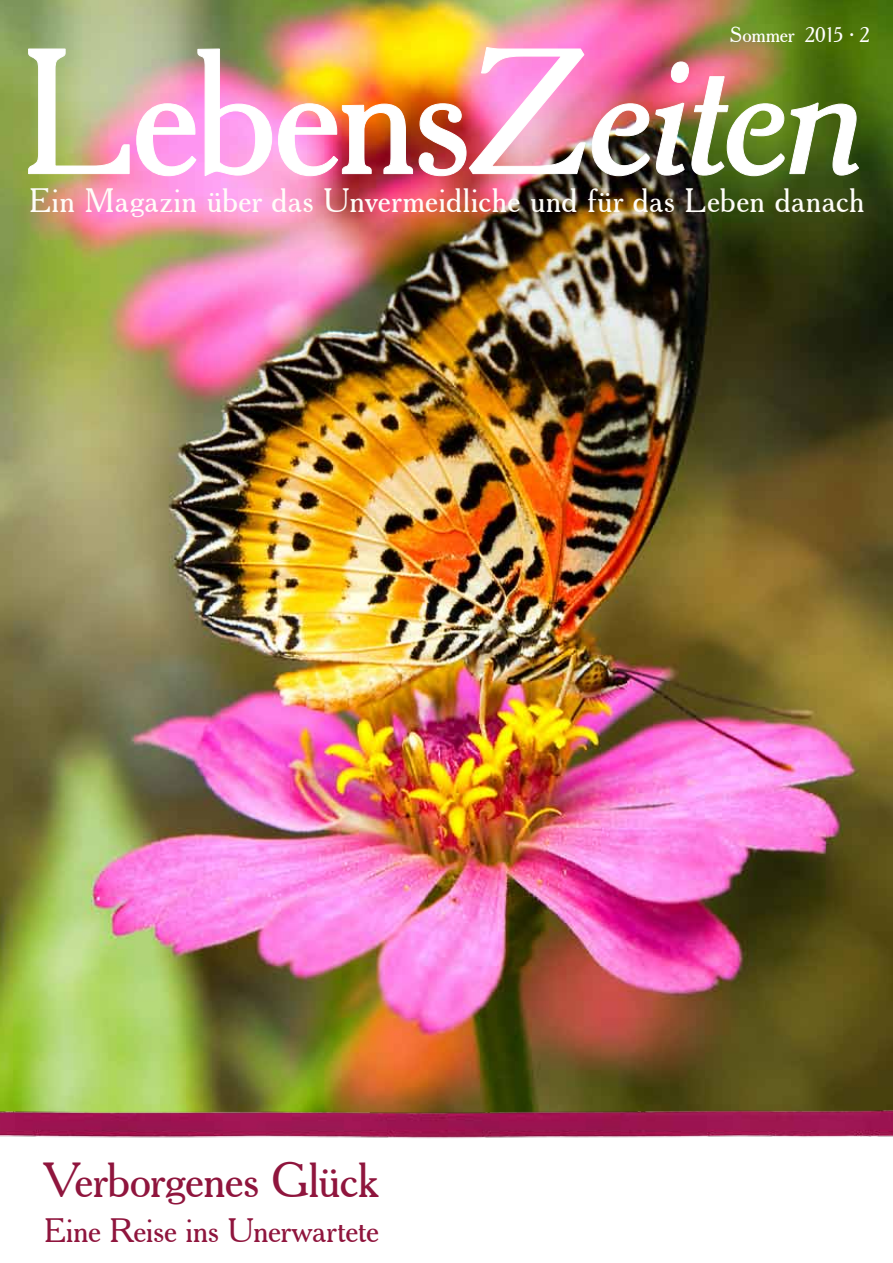
<style>
.page{position:relative;width:893px;height:1263px;background:#fff}
.page>*{position:absolute;margin:0;border:0;box-sizing:border-box;transform-origin:0 0}
.t1{font:172.5px "Cheltenham BT";letter-spacing:-.025em;color:#fff}
.t2{font:48px "Cheltenham BT";letter-spacing:-.015em;color:#8f153d}
.t3{font:33px "Cheltenham BT";letter-spacing:.01em;color:#fefdf9}
.t4{font:33px "Cheltenham BT";letter-spacing:-.01em;color:#8f153d}
.t5{font:21px "Cheltenham BT";letter-spacing:-.015em;color:#fff}
.s1{font-style:italic}
</style>
<div class="page">
<img style="left:0;top:0;width:893px;height:1084px">
<svg style="left:28px;top:48px;width:102px;height:126px;background:#bbb786"></svg>
<svg style="left:136px;top:48px;width:136px;height:128px;background:#e79cc8"></svg>
<img style="left:278px;top:47px;width:581px;height:129px">
<img style="left:0;top:1084px;width:893px;height:55px">
<p class="t5" style="left:730px;top:22px;width:142px">Sommer 2015 <span class="s1">∙</span> 2</p>
<h1 class="t1" style="left:20px;top:7px;width:849px">Lebens<span class="s1">Zeiten</span></h1>
<p class="t3" style="left:29px;top:180px;width:837px">Ein Magazin über das Unvermeidliche und für das Leben danach</p>
<h2 class="t2" style="left:44px;top:1150px;width:336px">Verborgenes Glück</h2>
<p class="t4" style="left:44px;top:1210px;width:336px">Eine Reise ins Unerwartete</p>
</div>
